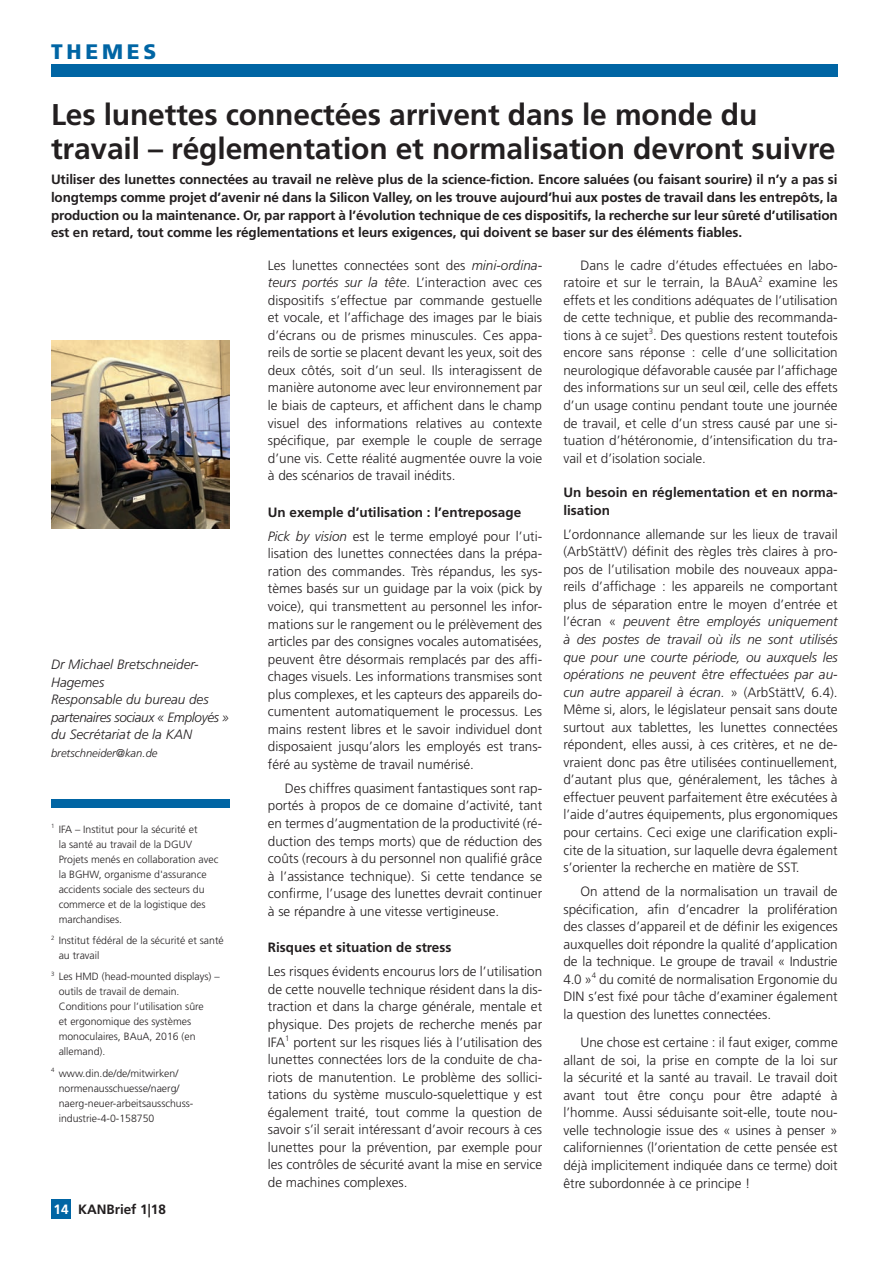
<style>
.page{position:relative;width:893px;height:1263px;background:#fff}
.page>*{position:absolute;margin:0;border:0;box-sizing:border-box;transform-origin:0 0}
.t1{font:700 30px/34.5px "Frutiger";letter-spacing:-.005em;color:#231f20}
.t2{font:900 21px "Frutiger";letter-spacing:.18em;color:#0065a4}
.t3{font:300 13.5px/17.5px "Frutiger LT Std";color:#231f20;text-align:justify}
.t4{font:700 13.5px/17.5px "Frutiger LT Std";color:#231f20}
.t5{font:italic 300 13.5px/17.5px "Frutiger";color:#231f20}
.t6{font:700 13.5px "Frutiger";color:#231f20}
.t7{font:italic 300 11.25px "Frutiger LT Std";color:#231f20}
.t8{font:300 10.5px/15px "Frutiger";color:#231f20}
.s1{color:#fff}
.s2{font-style:italic}
.s3{font-weight:300;font-style:italic}
.s4{font-weight:300}
</style>
<div class="page">
<div style="left:51px;top:64px;width:787px;height:13px;background:#0065a4"></div>
<div style="left:51px;top:1199px;width:20px;height:20px;background:#0065a4"></div>
<div style="left:51px;top:799px;width:179px;height:9px;background:#0065a4"></div>
<img style="left:51px;top:340px;width:179px;height:189px">
<h2 class="t2" style="left:51px;top:39px;width:107px">THEMES</h2>
<h1 class="t1" style="left:51px;top:97px;width:786px">Les lunettes connectées arrivent dans le monde du travail – réglementation et normalisation devront suivre</h1>
<p class="t4" style="left:51px;top:171px;width:788px;text-align:justify">Utiliser des lunettes connectées au travail ne relève plus de la science-fiction. Encore saluées (ou faisant sourire) il n’y a pas si longtemps comme projet d’avenir né dans la Silicon Valley, on les trouve aujourd’hui aux postes de travail dans les entrepôts, la production ou la maintenance. Or, par rapport à l’évolution technique de ces dispositifs, la recherche sur leur sûreté d’utilisation est en retard, tout comme les réglementations et leurs exigences, qui doivent se baser sur des éléments fiables.</p>
<p class="t5" style="left:51px;top:656px;width:179px">Dr Michael Bretschneider-<br>Hagemes<br>Responsable du bureau des partenaires sociaux « Employés » du Secrétariat de la KAN</p>
<p class="t7" style="left:51px;top:747px;width:108px">bretschneider@kan.de</p>
<p class="t8" style="left:59px;top:821px;width:161px;text-indent:-8px"><sup>1</sup> IFA – Institut pour la sécurité et<br>la santé au travail de la DGUV<br>Projets menés en collaboration avec la BGHW, organisme d'assurance accidents sociale des secteurs du commerce et de la logistique des marchandises.</p>
<p class="t8" style="left:59px;top:933px;width:167px;text-indent:-8px"><sup>2</sup> Institut fédéral de la sécurité et santé au travail</p>
<p class="t8" style="left:59px;top:969px;width:163px;text-indent:-8px"><sup>3</sup> Les HMD (head-mounted displays) – outils de travail de demain.<br>Conditions pour l’utilisation sûre<br>et ergonomique des systèmes monoculaires, BAuA, 2016 (en allemand).</p>
<p class="t8" style="left:59px;top:1065px;width:136px;text-indent:-8px"><sup>4</sup> www.din.de/de/mitwirken/ normenausschuesse/naerg/ naerg-neuer-arbeitsausschuss&shy;industrie-4-0-158750</p>
<p class="t6" style="left:54px;top:1201px;width:114px"><span class="s1">14</span> KANBrief 1|18</p>
<p class="t3" style="left:268px;top:256px;width:276px">Les lunettes connectées sont des <span class="s2">mini-ordina&shy;teurs portés sur la tête</span>. L’interaction avec ces dispositifs s’effectue par commande gestuelle et vocale, et l’affichage des images par le biais d’écrans ou de prismes minuscules. Ces appa&shy;reils de sortie se placent devant les yeux, soit des deux côtés, soit d’un seul. Ils interagissent de manière autonome avec leur environnement par le biais de capteurs, et affichent dans le champ visuel des informations relatives au contexte spécifique, par exemple le couple de serrage d’une vis. Cette réalité augmentée ouvre la voie à des scénarios de travail inédits.</p>
<p class="t4" style="left:268px;top:500px;width:276px;line-height:23.9px">Un exemple d’utilisation : l’entreposage<br><span class="s3">Pick by vision</span> <span class="s4">est le terme employé pour l’uti-</span></p>
<p class="t3" style="left:268px;top:545px;width:276px">lisation des lunettes connectées dans la prépa&shy;ration des commandes. Très répandus, les sys&shy;tèmes basés sur un guidage par la voix (pick by voice), qui transmettent au personnel les infor&shy;mations sur le rangement ou le prélèvement des articles par des consignes vocales automatisées, peuvent être désormais remplacés par des affi&shy;chages visuels. Les informations transmises sont plus complexes, et les capteurs des appareils do&shy;cumentent automatiquement le processus. Les mains restent libres et le savoir individuel dont disposaient jusqu’alors les employés est trans&shy;féré au système de travail numérisé.</p>
<p class="t3" style="left:268px;top:780px;width:276px;text-indent:17px">Des chiffres quasiment fantastiques sont rap&shy;portés à propos de ce domaine d’activité, tant en termes d’augmentation de la productivité (ré&shy;duction des temps morts) que de réduction des coûts (recours à du personnel non qualifié grâce à l’assistance technique). Si cette tendance se confirme, l’usage des lunettes devrait continuer à se répandre à une vitesse vertigineuse.</p>
<p class="t4" style="left:268px;top:939px;width:185px">Risques et situation de stress</p>
<p class="t3" style="left:268px;top:963px;width:276px">Les risques évidents encourus lors de l’utilisation de cette nouvelle technique résident dans la dis&shy;traction et dans la charge générale, mentale et physique. Des projets de recherche menés par IFA<sup>1</sup> portent sur les risques liés à l’utilisation des lunettes connectées lors de la conduite de cha&shy;riots de manutention. Le problème des sollici&shy;tations du système musculo-squelettique y est également traité, tout comme la question de savoir s’il serait intéressant d’avoir recours à ces lunettes pour la prévention, par exemple pour les contrôles de sécurité avant la mise en service de machines complexes.</p>
<p class="t3" style="left:563px;top:256px;width:276px;text-indent:17px">Dans le cadre d’études effectuées en labo&shy;ratoire et sur le terrain, la BAuA<sup>2</sup> examine les effets et les conditions adéquates de l’utilisation de cette technique, et publie des recommanda&shy;tions à ce sujet<sup>3</sup>. Des questions restent toutefois encore sans réponse : celle d’une sollicitation neurologique défavorable causée par l’affichage des informations sur un seul œil, celle des effets d’un usage continu pendant toute une journée de travail, et celle d’un stress causé par une si&shy;tuation d’hétéronomie, d’intensification du tra&shy;vail et d’isolation sociale.</p>
<p class="t4" style="left:563px;top:484px;width:276px">Un besoin en réglementation et en norma&shy;lisation</p>
<p class="t3" style="left:563px;top:525px;width:276px">L’ordonnance allemande sur les lieux de travail (ArbStättV) définit des règles très claires à pro&shy;pos de l’utilisation mobile des nouveaux appa&shy;reils d’affichage : les appareils ne comportant plus de séparation entre le moyen d’entrée et l’écran « <span class="s2">peuvent être employés uniquement à des postes de travail où ils ne sont utilisés que pour une courte période, ou auxquels les opérations ne peuvent être effectuées par au&shy;cun autre appareil à écran.</span> » (ArbStättV, 6.4).<br>Même si, alors, le législateur pensait sans doute surtout aux tablettes, les lunettes connectées répondent, elles aussi, à ces critères, et ne de&shy;vraient donc pas être utilisées continuellement, d’autant plus que, généralement, les tâches à effectuer peuvent parfaitement être exécutées à l’aide d’autres équipements, plus ergonomiques pour certains. Ceci exige une clarification expli&shy;cite de la situation, sur laquelle devra également s’orienter la recherche en matière de SST.</p>
<p class="t3" style="left:563px;top:883px;width:276px;text-indent:17px">On attend de la normalisation un travail de spécification, afin d’encadrer la prolifération des classes d’appareil et de définir les exigences auxquelles doit répondre la qualité d’application de la technique. Le groupe de travail « Industrie 4.0 »<sup>4</sup> du comité de normalisation Ergonomie du DIN s’est fixé pour tâche d’examiner également la question des lunettes connectées.</p>
<p class="t3" style="left:563px;top:1034px;width:276px;text-indent:17px">Une chose est certaine : il faut exiger, comme allant de soi, la prise en compte de la loi sur la sécurité et la santé au travail. Le travail doit avant tout être conçu pour être adapté à l’homme. Aussi séduisante soit-elle, toute nou&shy;velle technologie issue des « usines à penser » californiennes (l’orientation de cette pensée est déjà implicitement indiquée dans ce terme) doit être subordonnée à ce principe !</p>
</div>
